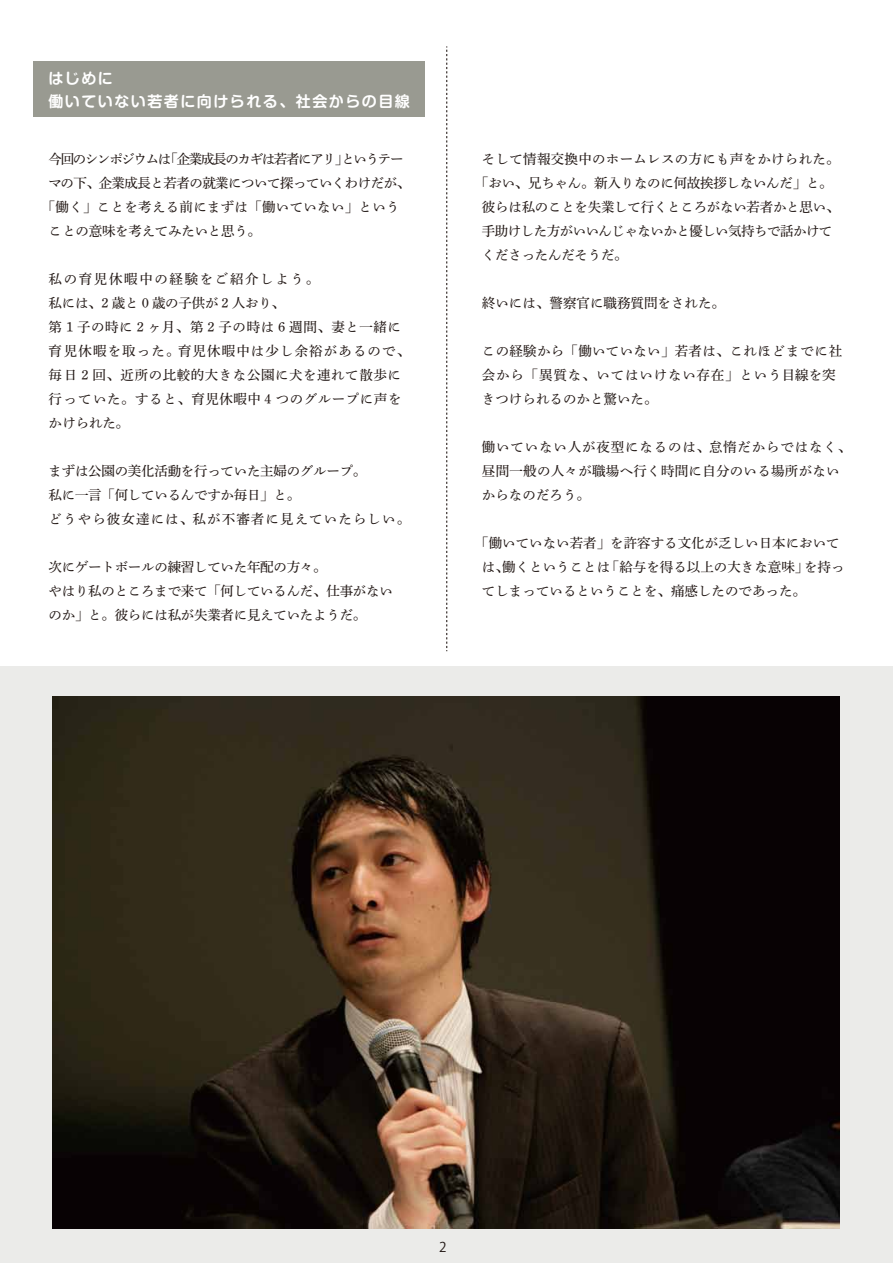
<style>
.page{position:relative;width:893px;height:1263px;background:#fff}
.page>*{position:absolute;margin:0;border:0;box-sizing:border-box;transform-origin:0 0}
.t1{font:700 15px/22.5px "Shin M Go Pro De";letter-spacing:.1em;color:#fff}
.t2{font:13.5px/24px "Shuei Min Pro M";letter-spacing:-.02em;color:#221815}
.t3{font:13.5px/24px "Shuei Min Pro M";letter-spacing:.02em;color:#221815}
.t4{font:13.5px/24px "Shuei Min Pro M";letter-spacing:.04em;color:#221815}
.t5{font:13.5px/24px "Shuei Min Pro M";color:#221815}
.t6{font:13.5px "Shuei Min Pro M";letter-spacing:-.04em;color:#221815}
.t7{font:13.5px "Shuei Min Pro M";letter-spacing:-.1em;color:#221815}
.t8{font:13.5px "Koz Go Pro";color:#221815}
</style>
<div class="page">
<div style="left:0;top:666px;width:893px;height:597px;background:#ebebe9"></div>
<svg style="left:446px;top:46px;width:1px;height:605px"></svg>
<img style="left:52px;top:696px;width:788px;height:533px">
<div style="left:33px;top:61px;width:391px;height:56px;background:#999a91"></div>
<p class="t1" style="left:48px;top:65px;width:363px">はじめに<br>働いていない若者に向けられる、社会からの目線</p>
<p class="t7" style="left:49px;top:149px;width:356px">今回のシンポジウムは「企業成長のカギは若者にアリ」というテー</p>
<p class="t6" style="left:49px;top:173px;width:363px">マの下、企業成長と若者の就業について探っていくわけだが、</p>
<p class="t3" style="left:42px;top:194px;width:359px">「働く」ことを考える前にまずは「働いていない」という</p>
<p class="t2" style="left:49px;top:218px;width:214px">ことの意味を考えてみたいと思う。</p>
<p class="t4" style="left:49px;top:266px;width:363px">私の育児休暇中の経験をご紹介しよう。<br>私には、2 歳と 0 歳の子供が 2 人おり、<br>第 1 子の時に 2 ヶ月、第 2 子の時は 6 週間、妻と一緒に育児休暇を取った。育児休暇中は少し余裕があるので、毎日 2 回、近所の比較的大きな公園に犬を連れて散歩に行っていた。すると、育児休暇中４つのグループに声をかけられた。</p>
<p class="t2" style="left:49px;top:458px;width:363px">まずは公園の美化活動を行っていた主婦のグループ。<br>私に一言「何しているんですか毎日」と。<br>どうやら彼女達には、私が不審者に見えていたらしい。</p>
<p class="t2" style="left:49px;top:554px;width:346px">次にゲートボールの練習していた年配の方々。<br>やはり私のところまで来て「何しているんだ、仕事がないのか」と。彼らには私が失業者に見えていたようだ。</p>
<p class="t3" style="left:482px;top:146px;width:359px">そして情報交換中のホームレスの方にも声をかけられた。</p>
<p class="t2" style="left:475px;top:170px;width:359px">「おい、兄ちゃん。新入りなのに何故挨拶しないんだ」と。</p>
<p class="t2" style="left:482px;top:194px;width:359px">彼らは私のことを失業して行くところがない若者かと思い、</p>
<p class="t6" style="left:482px;top:221px;width:352px">手助けした方がいいんじゃないかと優しい気持ちで話かけて</p>
<p class="t2" style="left:482px;top:242px;width:147px">くださったんだそうだ。</p>
<p class="t5" style="left:482px;top:290px;width:244px">終いには、警察官に職務質問をされた。</p>
<p class="t3" style="left:482px;top:338px;width:362px">この経験から「働いていない」若者は、これほどまでに社会から「異質な、いてはいけない存在」という目線を突きつけられるのかと驚いた。</p>
<p class="t3" style="left:482px;top:434px;width:371px">働いていない人が夜型になるのは、怠惰だからではなく、昼間一般の人々が職場へ行く時間に自分のいる場所がないからなのだろう。</p>
<p class="t5" style="left:482px;top:530px;width:364px;text-indent:-7px">「働いていない若者」を許容する文化が乏しい日本においては、働くということは「給与を得る以上の大きな意味」を持ってしまっているということを、痛感したのであった。</p>
<p class="t8" style="left:439px;top:1238px;width:9px">2</p>
</div>
